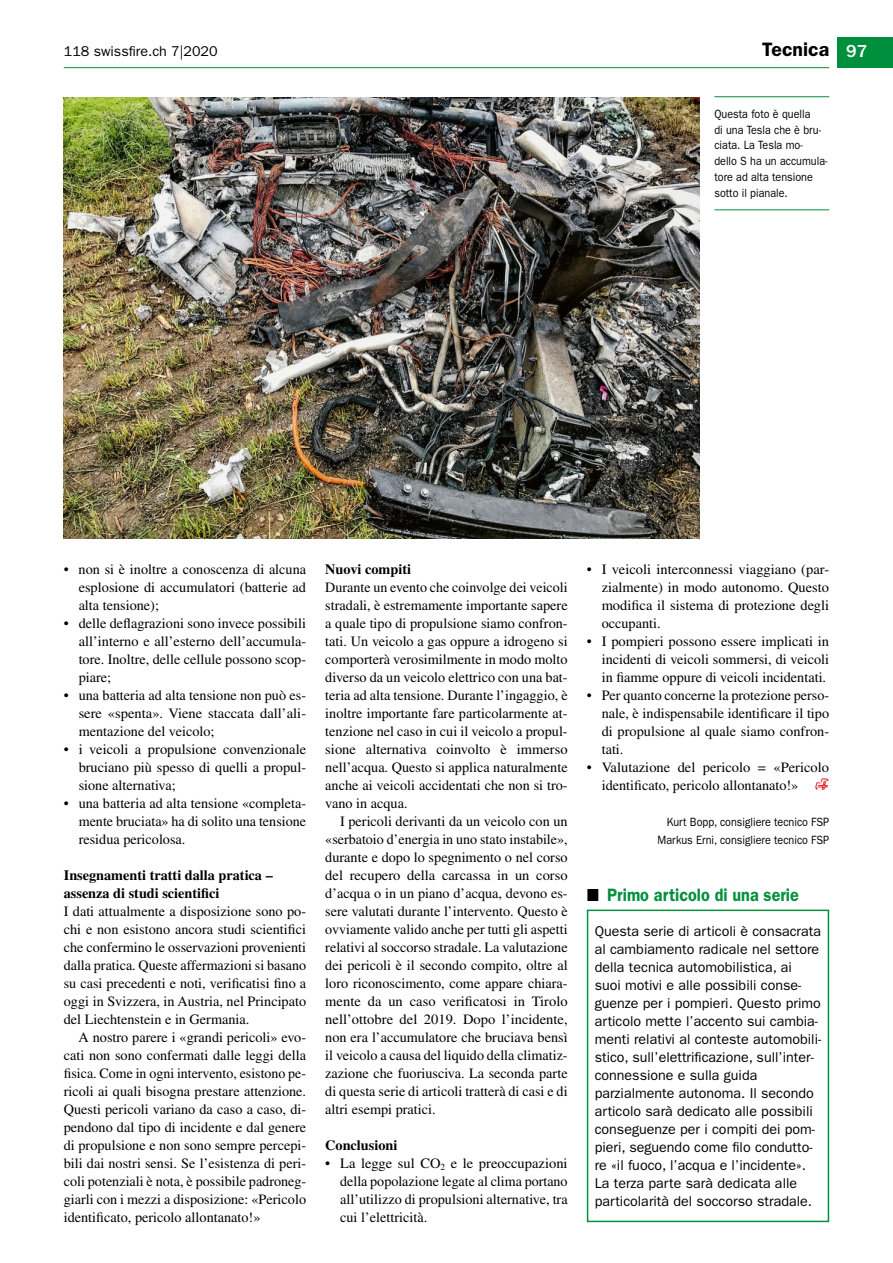
<style>
.page{position:relative;width:893px;height:1263px;background:#fff}
.page>*{position:absolute;margin:0;border:0;box-sizing:border-box;transform-origin:0 0}
.t1{font:600 19.5px "ITC Franklin Gothic Std";color:#000}
.t2{font:600 18px "ITC Franklin Gothic Std";color:#00903d;scale:.9 1}
.t3{font:14.25px/18px "Times LT Std";color:#000;text-align:justify}
.t4{font:14.25px/18px "ITC Franklin Gothic Std";color:#000}
.t5{font:700 14.25px/18px "Times LT Std";color:#000}
.t6{font:12px/15.8px "ITC Franklin Gothic Std";color:#000;text-align:right;scale:.9 1}
.s1{font-weight:500;font-size:18px;color:#fff}
.s2{font-family:"Swissfire";color:#e7000e}
</style>
<div class="page">
<div style="left:838px;top:38px;width:55px;height:30px;background:#00903d"></div>
<hr style="left:64px;top:67px;width:765px;height:1px;background:#00903d">
<div style="left:587px;top:909px;width:242px;height:313px;border:2px solid #00903d"></div>
<img style="left:64px;top:97px;width:635px;height:441px">
<hr style="left:714px;top:96px;width:115px;height:1px;background:#00903d">
<hr style="left:714px;top:209px;width:115px;height:1px;background:#00903d">
<p class="t4" style="left:64px;top:42px;width:155px">118 swissfire.ch 7|2020</p>
<h1 class="t1" style="left:762px;top:38px;width:107px">Tecnica <span class="s1">97</span></h1>
<p class="t6" style="left:714px;top:106px;width:127px;text-align:left">Questa foto è quella<br>di una Tesla che è bru&shy;ciata. La Tesla mo&shy;dello S ha un accumula&shy;tore ad alta tensione sotto il pianale.</p>
<p class="t3" style="left:79px;top:560px;width:229px;text-indent:-15px">• non si è inoltre a conoscenza di alcuna esplosione di accumulatori (batterie ad alta tensione);</p>
<p class="t3" style="left:79px;top:614px;width:229px;text-indent:-15px">• delle deflagrazioni sono invece possibili all’interno e all’esterno dell’accumula&shy;tore. Inoltre, delle cellule possono scop&shy;piare;</p>
<p class="t3" style="left:79px;top:686px;width:229px;text-indent:-15px">• una batteria ad alta tensione non può es&shy;sere «spenta». Viene staccata dall’ali&shy;mentazione del veicolo;</p>
<p class="t3" style="left:79px;top:740px;width:229px;text-indent:-15px">• i veicoli a propulsione convenzionale bruciano più spesso di quelli a propul&shy;sione alternativa;</p>
<p class="t3" style="left:79px;top:794px;width:229px;text-indent:-15px">• una batteria ad alta tensione «completa&shy;mente bruciata» ha di solito una tensione residua pericolosa.</p>
<p class="t5" style="left:64px;top:866px;width:210px">Insegnamenti tratti dalla pratica – assenza di studi scientifici</p>
<p class="t3" style="left:64px;top:902px;width:244px">I dati attualmente a disposizione sono po&shy;chi e non esistono ancora studi scientifici che confermino le osservazioni provenienti dalla pratica. Queste affermazioni si basano su casi precedenti e noti, verificatisi fino a oggi in Svizzera, in Austria, nel Principato del Liechtenstein e in Germania.</p>
<p class="t3" style="left:64px;top:1028px;width:244px;text-indent:15px">A nostro parere i «grandi pericoli» evo&shy;cati non sono confermati dalle leggi della fisica. Come in ogni intervento, esistono pe&shy;ricoli ai quali bisogna prestare attenzione.<br>Questi pericoli variano da caso a caso, di&shy;pendono dal tipo di incidente e dal genere di propulsione e non sono sempre percepi&shy;bili dai nostri sensi. Se l’esistenza di peri&shy;coli potenziali è nota, è possibile padroneg&shy;giarli con i mezzi a disposizione: «Pericolo identificato, pericolo allontanato!»</p>
<p class="t5" style="left:325px;top:560px;width:87px">Nuovi compiti</p>
<p class="t3" style="left:325px;top:578px;width:244px">Durante un evento che coinvolge dei veicoli stradali, è estremamente importante sapere a quale tipo di propulsione siamo confron&shy;tati. Un veicolo a gas oppure a idrogeno si comporterà verosimilmente in modo molto diverso da un veicolo elettrico con una bat&shy;teria ad alta tensione. Durante l’ingaggio, è inoltre importante fare particolarmente at&shy;tenzione nel caso in cui il veicolo a propul&shy;sione alternativa coinvolto è immerso nell’acqua. Questo si applica naturalmente anche ai veicoli accidentati che non si tro&shy;vano in acqua.</p>
<p class="t3" style="left:325px;top:812px;width:244px;text-indent:15px">I pericoli derivanti da un veicolo con un «serbatoio d’energia in uno stato instabile», durante e dopo lo spegnimento o nel corso del recupero della carcassa in un corso d’acqua o in un piano d’acqua, devono es&shy;sere valutati durante l’intervento. Questo è ovviamente valido anche per tutti gli aspetti relativi al soccorso stradale. La valutazione dei pericoli è il secondo compito, oltre al loro riconoscimento, come appare chiara&shy;mente da un caso verificatosi in Tirolo nell’ottobre del 2019. Dopo l’incidente, non era l’accumulatore che bruciava bensì il veicolo a causa del liquido della climatiz&shy;zazione che fuoriusciva. La seconda parte di questa serie di articoli tratterà di casi e di altri esempi pratici.</p>
<p class="t5" style="left:325px;top:1136px;width:74px">Conclusioni</p>
<p class="t3" style="left:340px;top:1154px;width:229px;text-indent:-15px">• La legge sul CO<sub>2</sub> e le preoccupazioni della popolazione legate al clima portano all’utilizzo di propulsioni alternative, tra cui l’elettricità.</p>
<p class="t3" style="left:602px;top:560px;width:229px;text-indent:-15px">• I veicoli interconnessi viaggiano (par&shy;zialmente) in modo autonomo. Questo modifica il sistema di protezione degli occupanti.</p>
<p class="t3" style="left:602px;top:632px;width:229px;text-indent:-15px">• I pompieri possono essere implicati in incidenti di veicoli sommersi, di veicoli in fiamme oppure di veicoli incidentati.</p>
<p class="t3" style="left:602px;top:686px;width:229px;text-indent:-15px">• Per quanto concerne la protezione perso&shy;nale, è indispensabile identificare il tipo di propulsione al quale siamo confron&shy;tati.</p>
<p class="t3" style="left:587px;top:758px;width:244px;text-align:right">• Valutazione del pericolo = «Pericolo identificato, pericolo allontanato!» <span class="s2">f</span></p>
<p class="t6" style="left:658px;top:813px;width:192px;line-height:18px">Kurt Bopp, consigliere tecnico FSP<br>Markus Erni, consigliere tecnico FSP</p>
<p class="t2" style="left:607px;top:884px;width:214px">Primo articolo di una serie</p>
<p class="t4" style="left:595px;top:922px;width:228px">Questa serie di articoli è consacrata al cambiamento radicale nel settore della tecnica automobilistica, ai suoi motivi e alle possibili conse&shy;guenze per i pompieri. Questo primo articolo mette l’accento sui cambia&shy;menti relativi al conteste automobili&shy;stico, sull’elettrificazione, sull’inter&shy;connessione e sulla guida parzialmente autonoma. Il secondo articolo sarà dedicato alle possibili conseguenze per i compiti dei pom&shy;pieri, seguendo come filo condutto&shy;re «il fuoco, l’acqua e l’incidente».<br>La terza parte sarà dedicata alle particolarità del soccorso stradale.</p>
</div>
